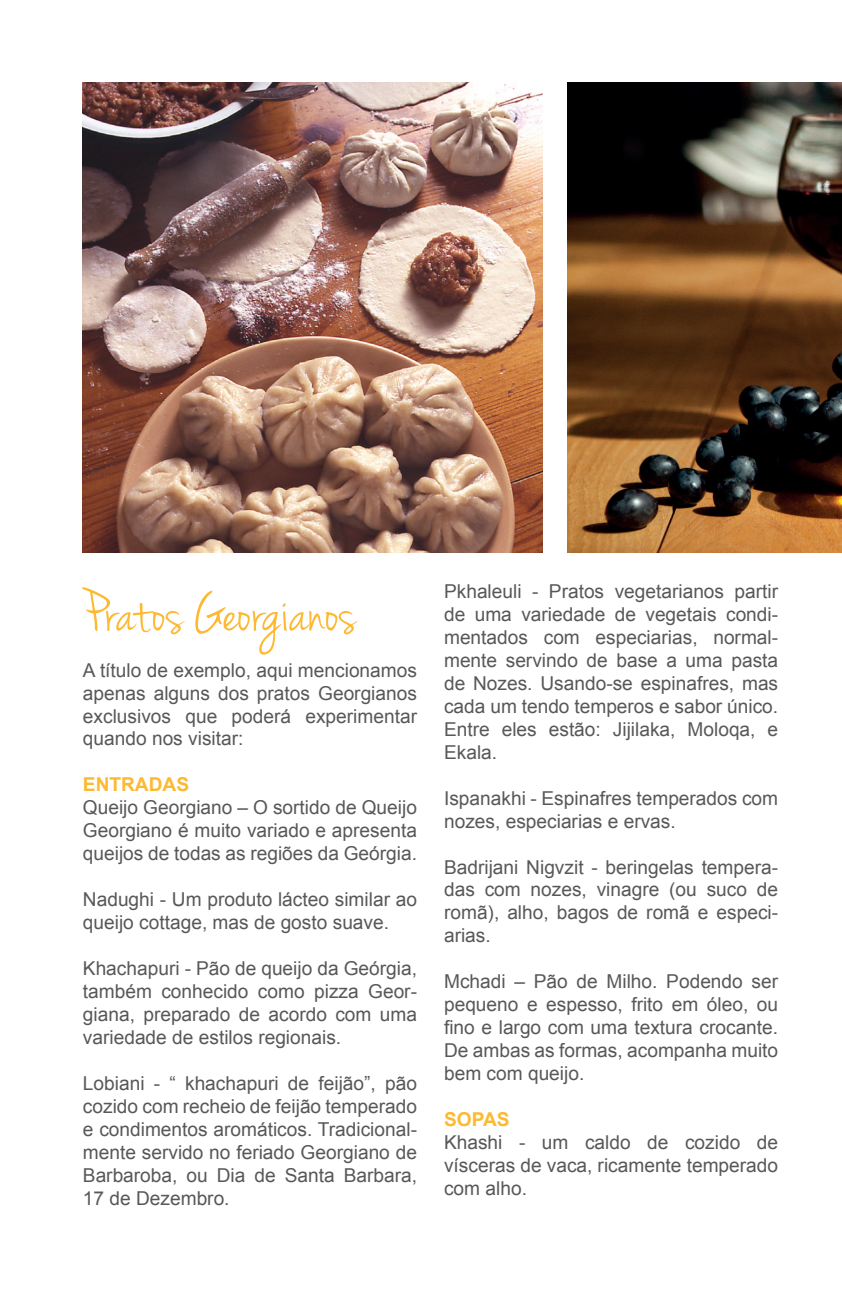
<style>
.page{position:relative;width:842px;height:1302px;background:#fff}
.page>*{position:absolute;margin:0;border:0;box-sizing:border-box;transform-origin:0 0}
.t1{font:62.1px "Jenna Sue";color:#fdb931}
.Body_Copy{font:19.12px/22.9px "Arial";color:#57585a;text-align:justify}
.Body_Copy-2{font:700 19.12px "Arial";color:#fdb931}
</style>
<div class="page">
<img style="left:83px;top:83px;width:459px;height:469px">
<img style="left:568px;top:83px;width:274px;height:469px">
<p class="t1" style="left:83px;top:576px;width:275px">Pratos Georgianos</p>
<p class="Body_Copy" style="left:83px;top:658px;width:336px">A título de exemplo, aqui mencionamos apenas alguns dos pratos Georgianos exclusivos que poderá experimentar quando nos visitar:</p>
<p class="Body_Copy-2" style="left:83px;top:771px;width:108px">ENTRADAS</p>
<p class="Body_Copy" style="left:83px;top:796px;width:336px">Queijo Georgiano – O sortido de Queijo Georgiano é muito variado e apresenta queijos de todas as regiões da Geórgia.</p>
<p class="Body_Copy" style="left:83px;top:888px;width:336px">Nadughi - Um produto lácteo similar ao queijo cottage, mas de gosto suave.</p>
<p class="Body_Copy" style="left:83px;top:956px;width:336px">Khachapuri - Pão de queijo da Geórgia, também conhecido como pizza Geor&shy;giana, preparado de acordo com uma variedade de estilos regionais.</p>
<p class="Body_Copy" style="left:83px;top:1071px;width:336px">Lobiani - “ khachapuri de feijão”, pão cozido com recheio de feijão temperado e condimentos aromáticos. Tradicional&shy;mente servido no feriado Georgiano de Barbaroba, ou Dia de Santa Barbara, 17 de Dezembro.</p>
<p class="Body_Copy" style="left:444px;top:580px;width:336px">Pkhaleuli - Pratos vegetarianos partir de uma variedade de vegetais condi&shy;mentados com especiarias, normal&shy;mente servindo de base a uma pasta de Nozes. Usando-se espinafres, mas cada um tendo temperos e sabor único.<br>Entre eles estão: Jijilaka, Moloqa, e Ekala.</p>
<p class="Body_Copy" style="left:444px;top:786px;width:336px">Ispanakhi - Espinafres temperados com nozes, especiarias e ervas.</p>
<p class="Body_Copy" style="left:444px;top:855px;width:336px">Badrijani Nigvzit - beringelas tempera&shy;das com nozes, vinagre (ou suco de romã), alho, bagos de romã e especi&shy;arias.</p>
<p class="Body_Copy" style="left:444px;top:970px;width:336px">Mchadi – Pão de Milho. Podendo ser pequeno e espesso, frito em óleo, ou fino e largo com uma textura crocante.<br>De ambas as formas, acompanha muito bem com queijo.</p>
<p class="Body_Copy-2" style="left:444px;top:1106px;width:67px">SOPAS</p>
<p class="Body_Copy" style="left:444px;top:1130px;width:336px">Khashi - um caldo de cozido de vísceras de vaca, ricamente temperado com alho.</p>
</div>
